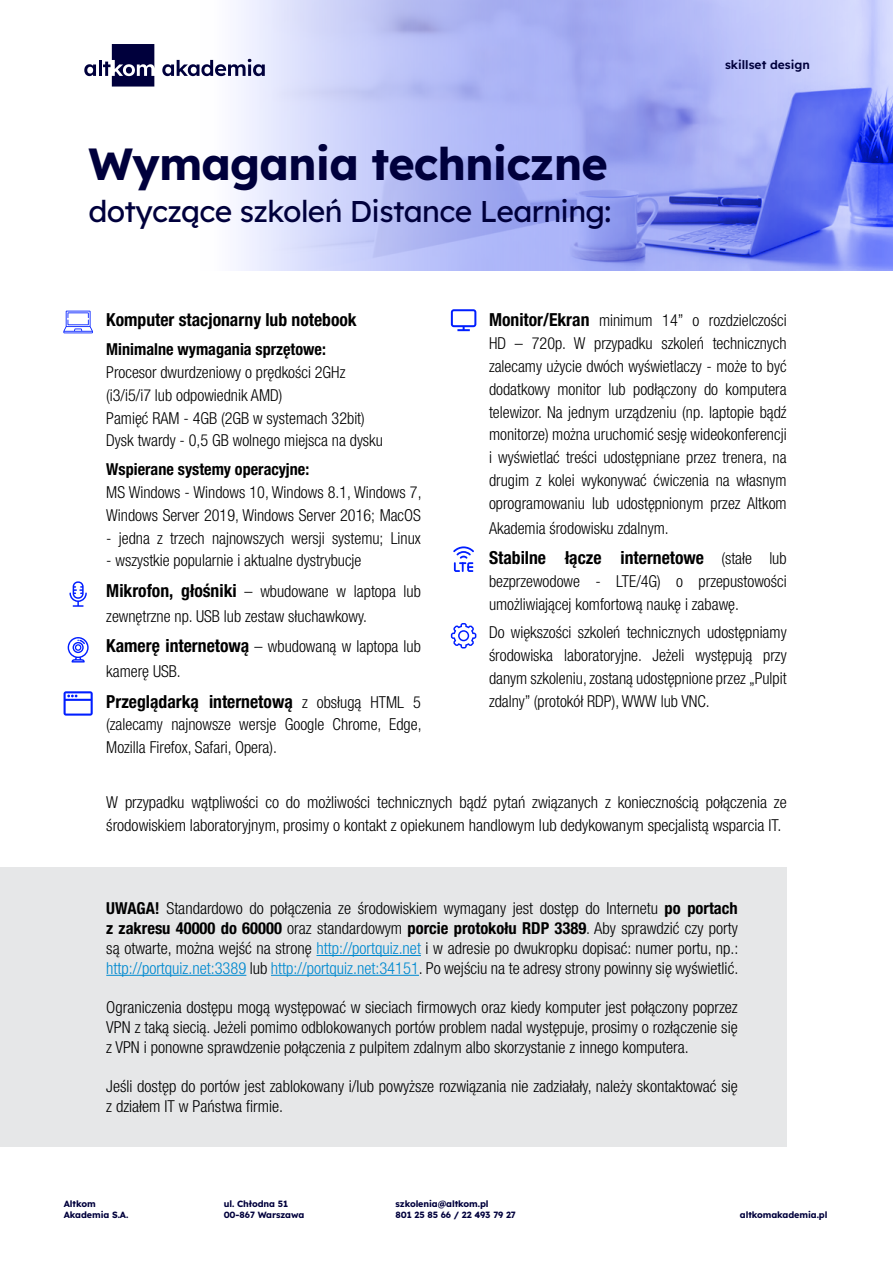
<style>
.page{position:relative;width:893px;height:1263px;background:#fff}
.page>*{position:absolute;margin:0;border:0;box-sizing:border-box;transform-origin:0 0}
.t1{font:700 45px "Lexend";letter-spacing:-.02em;color:#00003c}
.t2{font:30px "Lexend";letter-spacing:-.02em;color:#00003c}
.t3{font:700 condensed 18px "Helvetica Neue LT Pro";color:#000}
.t4{font:300 condensed 16.5px/22.8px "Helvetica Neue LT Pro";color:#000}
.t5{font:700 condensed 16.5px "Helvetica Neue LT Pro";color:#000}
.t6{font:600 12px "Lexend";color:#00003c}
.t7{font:700 9px/10.8px "Lexend";letter-spacing:-.01em;color:#00003c}
.s1{font-weight:700;font-size:18px}
.s2{font-weight:300;font-size:16.5px}
.s3{font-weight:700}
.s4{color:#0089cf}
</style>
<div class="page">
<svg style="left:206px;top:0;width:687px;height:270px;background:#adb5f5"></svg>
<svg style="left:84px;top:64px;width:12px;height:12px"></svg>
<hr style="left:99px;top:60px;width:3px;height:16px;background:#00003c">
<svg style="left:162px;top:59px;width:103px;height:17px"></svg>
<svg style="left:103px;top:44px;width:51px;height:43px"></svg>
<div style="left:0;top:868px;width:787px;height:279px;background:#e6e7e8"></div>
<hr style="left:316px;top:955px;width:105px;height:1px;background:#0089cf">
<hr style="left:106px;top:975px;width:140px;height:1px;background:#0089cf">
<hr style="left:271px;top:975px;width:148px;height:1px;background:#0089cf">
<svg style="left:453px;top:546px;width:21px;height:26px"></svg>
<svg style="left:69px;top:581px;width:18px;height:26px"></svg>
<svg style="left:64px;top:691px;width:29px;height:25px"></svg>
<svg style="left:63px;top:311px;width:30px;height:22px"></svg>
<svg style="left:451px;top:309px;width:25px;height:22px"></svg>
<svg style="left:451px;top:623px;width:25px;height:25px"></svg>
<svg style="left:68px;top:637px;width:21px;height:25px"></svg>
<h1 class="t1" style="left:88px;top:131px;width:521px">Wymagania techniczne</h1>
<h2 class="t2" style="left:88px;top:190px;width:524px">dotyczące szkoleń Distance Learning:</h2>
<p class="t6" style="left:725px;top:56px;width:86px">skillset design</p>
<p class="t3" style="left:106px;top:309px;width:252px">Komputer stacjonarny lub notebook</p>
<p class="t5" style="left:106px;top:339px;width:221px">Minimalne wymagania sprzętowe:</p>
<p class="t4" style="left:106px;top:361px;width:278px">Procesor dwurdzeniowy o prędkości 2GHz (i3/i5/i7 lub odpowiednik AMD)<br>Pamięć RAM - 4GB (2GB w systemach 32bit)<br>Dysk twardy - 0,5 GB wolnego miejsca na dysku</p>
<p class="t5" style="left:106px;top:459px;width:204px">Wspierane systemy operacyjne:</p>
<p class="t4" style="left:106px;top:481px;width:317px">MS Windows - Windows 10, Windows 8.1, Windows 7,<br>Windows Server 2019, Windows Server 2016; MacOS</p>
<p class="t4" style="left:106px;top:526px;width:316px">- jedna z trzech najnowszych wersji systemu; Linux</p>
<p class="t4" style="left:106px;top:545px;width:316px;line-height:30.6px">- wszystkie popularnie i aktualne dystrybucje<br><span class="s1">Mikrofon, głośniki</span> – wbudowane w laptopa lub</p>
<p class="t4" style="left:106px;top:600px;width:316px;line-height:30.6px">zewnętrzne np. USB lub zestaw słuchawkowy.<br><span class="s1">Kamerę internetową</span> – wbudowaną w laptopa lub</p>
<p class="t4" style="left:106px;top:659px;width:76px">kamerę USB.</p>
<p class="t3" style="left:106px;top:690px;width:316px">Przeglądarką internetową <span class="s2">z obsługą HTML 5</span></p>
<p class="t4" style="left:106px;top:713px;width:317px">(zalecamy najnowsze wersje Google Chrome, Edge,<br>Mozilla Firefox, Safari, Opera).</p>
<p class="t4" style="left:489px;top:309px;width:299px;text-align:justify"><span class="s1">Monitor/Ekran</span> minimum 14” o rozdzielczości HD – 720p. W przypadku szkoleń technicznych zalecamy użycie dwóch wyświetlaczy - może to być dodatkowy monitor lub podłączony do komputera telewizor. Na jednym urządzeniu (np. laptopie bądź monitorze) można uruchomić sesję wideokonferencji i wyświetlać treści udostępniane przez trenera, na drugim z kolei wykonywać ćwiczenia na własnym oprogramowaniu lub udostępnionym przez Altkom</p>
<p class="t4" style="left:489px;top:516px;width:181px">Akademia środowisku zdalnym.</p>
<p class="t3" style="left:489px;top:547px;width:299px">Stabilne łącze internetowe <span class="s2">(stałe lub</span></p>
<p class="t4" style="left:489px;top:569px;width:299px">bezprzewodowe - LTE/4G) o przepustowości umożliwiającej komfortową naukę i zabawę.</p>
<p class="t4" style="left:489px;top:621px;width:299px;text-align:justify">Do większości szkoleń technicznych udostępniamy środowiska laboratoryjne. Jeżeli występują przy danym szkoleniu, zostaną udostępnione przez „Pulpit zdalny” (protokół RDP), WWW lub VNC.</p>
<p class="t4" style="left:106px;top:791px;width:682px">W przypadku wątpliwości co do możliwości technicznych bądź pytań związanych z koniecznością połączenia ze środowiskiem laboratoryjnym, prosimy o kontakt z opiekunem handlowym lub dedykowanym specjalistą wsparcia IT.</p>
<p class="t4" style="left:106px;top:898px;width:634px;line-height:19.8px;text-align:justify"><span class="s3">UWAGA!</span> Standardowo do połączenia ze środowiskiem wymagany jest dostęp do Internetu <span class="s3">po portach z zakresu 40000 do 60000</span> oraz standardowym <span class="s3">porcie protokołu RDP 3389</span>. Aby sprawdzić czy porty są otwarte, można wejść na stronę <span class="s4">http://portquiz.net</span> i w adresie po dwukropku dopisać: numer portu, np.: <span class="s4">http://portquiz.net:3389</span> lub <span class="s4">http://portquiz.net:34151</span>. Po wejściu na te adresy strony powinny się wyświetlić.</p>
<p class="t4" style="left:106px;top:997px;width:633px;line-height:19.8px;text-align:justify">Ograniczenia dostępu mogą występować w sieciach firmowych oraz kiedy komputer jest połączony poprzez VPN z taką siecią. Jeżeli pomimo odblokowanych portów problem nadal występuje, prosimy o rozłączenie się z VPN i ponowne sprawdzenie połączenia z pulpitem zdalnym albo skorzystanie z innego komputera.</p>
<p class="t4" style="left:106px;top:1076px;width:633px;line-height:19.8px">Jeśli dostęp do portów jest zablokowany i/lub powyższe rozwiązania nie zadziałały, należy skontaktować się z działem IT w Państwa firmie.</p>
<p class="t7" style="left:64px;top:1198px;width:66px">Altkom<br>Akademia S.A.</p>
<p class="t7" style="left:224px;top:1198px;width:82px">ul. Chłodna 51<br>00-867 Warszawa</p>
<p class="t7" style="left:395px;top:1198px;width:122px">szkolenia@altkom.pl<br>801 25 85 66 / 22 493 79 27</p>
<p class="t7" style="left:740px;top:1209px;width:89px">altkomakademia.pl</p>
</div>
